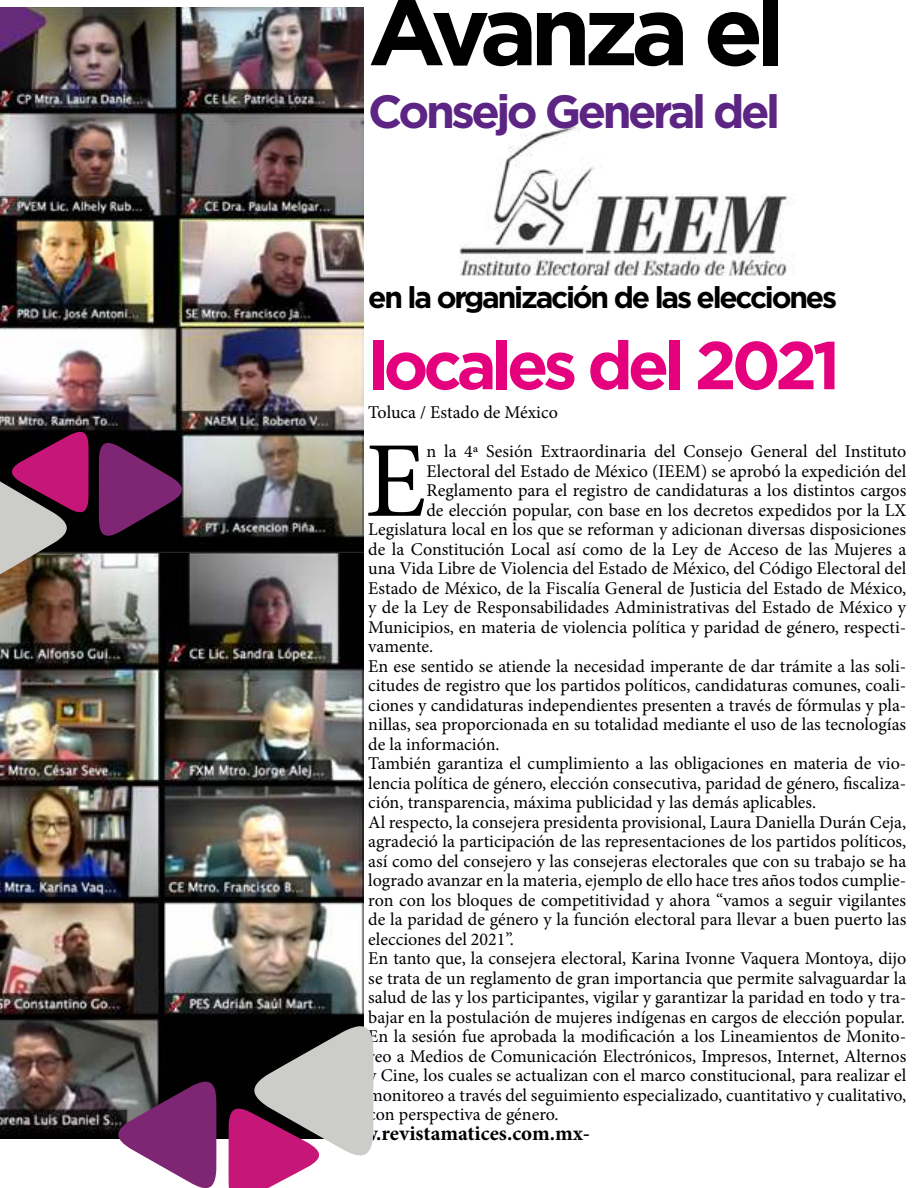
<style>
.page{position:relative;width:918px;height:1188px;background:#fff}
.page>*{position:absolute;margin:0;border:0;box-sizing:border-box;transform-origin:0 0}
.t1{font:108px "Minion Pro";color:#000}
.t2{font:700 97.5px "Gotham";letter-spacing:-.075em;color:#000}
.t3{font:700 67.5px "Gotham";letter-spacing:-.075em;color:#e5007d}
.t4{font:700 46.5px "Gotham";letter-spacing:-.075em;color:#5c2483}
.t5{font:700 30px "Gotham";letter-spacing:-.075em;color:#000}
.t6{font:700 21px "Minion Pro";color:#000}
.t7{font:18px "Minion Pro";color:#000}
</style>
<div class="page">
<img style="left:0;top:553px;width:363px;height:585px">
<img style="left:1px;top:7px;width:362px;height:546px">
<hr style="left:917px;top:0;width:1px;height:1188px;background:#c6c6c5">
<img style="left:459px;top:127px;width:332px;height:149px">
<svg style="left:0;top:431px;width:89px;height:154px;background:#7e4961"></svg>
<svg style="left:99px;top:443px;width:83px;height:93px;background:#4f1848"></svg>
<svg style="left:229px;top:1025px;width:144px;height:163px;background:#9d798c"></svg>
<svg style="left:118px;top:1081px;width:98px;height:107px"></svg>
<h2 class="t2" style="left:368px;top:-13px;width:419px">Avanza el</h2>
<h3 class="t4" style="left:368px;top:91px;width:413px">Consejo General del</h3>
<h3 class="t5" style="left:368px;top:284px;width:470px">en la organización de las elecciones</h3>
<h3 class="t3" style="left:368px;top:335px;width:474px">locales del 2021</h3>
<p class="t7" style="left:368px;top:404px;width:191px">Toluca / Estado de México</p>
<h1 class="t1" style="left:365px;top:428px;width:63px">E</h1>
<p class="t7" style="left:426px;top:443px;width:481px">n la 4ª Sesión Extraordinaria del Consejo General del Instituto</p>
<p class="t7" style="left:426px;top:462px;width:481px">Electoral del Estado de México (IEEM) se aprobó la expedición del</p>
<p class="t7" style="left:426px;top:482px;width:481px">Reglamento para el registro de candidaturas a los distintos cargos</p>
<p class="t7" style="left:426px;top:501px;width:481px">de elección popular, con base en los decretos expedidos por la LX</p>
<p class="t7" style="left:368px;top:521px;width:539px">Legislatura local en los que se reforman y adicionan diversas disposiciones</p>
<p class="t7" style="left:368px;top:540px;width:540px">de la Constitución Local así como de la Ley de Acceso de las Mujeres a</p>
<p class="t7" style="left:368px;top:560px;width:539px">una Vida Libre de Violencia del Estado de México, del Código Electoral del</p>
<p class="t7" style="left:368px;top:579px;width:540px">Estado de México, de la Fiscalía General de Justicia del Estado de México,</p>
<p class="t7" style="left:368px;top:599px;width:539px">y de la Ley de Responsabilidades Administrativas del Estado de México y</p>
<p class="t7" style="left:368px;top:618px;width:540px">Municipios, en materia de violencia política y paridad de género, respecti-</p>
<p class="t7" style="left:368px;top:638px;width:66px">vamente.</p>
<p class="t7" style="left:368px;top:657px;width:540px">En ese sentido se atiende la necesidad imperante de dar trámite a las soli-</p>
<p class="t7" style="left:368px;top:677px;width:539px">citudes de registro que los partidos políticos, candidaturas comunes, coali-</p>
<p class="t7" style="left:368px;top:696px;width:540px">ciones y candidaturas independientes presenten a través de fórmulas y pla-</p>
<p class="t7" style="left:368px;top:716px;width:539px">nillas, sea proporcionada en su totalidad mediante el uso de las tecnologías</p>
<p class="t7" style="left:368px;top:735px;width:133px">de la información.</p>
<p class="t7" style="left:368px;top:755px;width:540px">También garantiza el cumplimiento a las obligaciones en materia de vio-</p>
<p class="t7" style="left:368px;top:774px;width:539px">lencia política de género, elección consecutiva, paridad de género, fiscaliza-</p>
<p class="t7" style="left:368px;top:794px;width:450px">ción, transparencia, máxima publicidad y las demás aplicables.</p>
<p class="t7" style="left:368px;top:813px;width:540px">Al respecto, la consejera presidenta provisional, Laura Daniella Durán Ceja,</p>
<p class="t7" style="left:368px;top:833px;width:539px">agradeció la participación de las representaciones de los partidos políticos,</p>
<p class="t7" style="left:368px;top:852px;width:540px">así como del consejero y las consejeras electorales que con su trabajo se ha</p>
<p class="t7" style="left:368px;top:872px;width:540px">logrado avanzar en la materia, ejemplo de ello hace tres años todos cumplie-</p>
<p class="t7" style="left:368px;top:891px;width:539px">ron con los bloques de competitividad y ahora “vamos a seguir vigilantes</p>
<p class="t7" style="left:368px;top:911px;width:540px">de la paridad de género y la función electoral para llevar a buen puerto las</p>
<p class="t7" style="left:368px;top:930px;width:147px">elecciones del 2021”.</p>
<p class="t7" style="left:368px;top:950px;width:540px">En tanto que, la consejera electoral, Karina Ivonne Vaquera Montoya, dijo</p>
<p class="t7" style="left:368px;top:969px;width:540px">se trata de un reglamento de gran importancia que permite salvaguardar la</p>
<p class="t7" style="left:368px;top:989px;width:540px">salud de las y los participantes, vigilar y garantizar la paridad en todo y tra-</p>
<p class="t7" style="left:368px;top:1008px;width:538px">bajar en la postulación de mujeres indígenas en cargos de elección popular.</p>
<p class="t7" style="left:368px;top:1028px;width:539px">En la sesión fue aprobada la modificación a los Lineamientos de Monito-</p>
<p class="t7" style="left:368px;top:1047px;width:540px">reo a Medios de Comunicación Electrónicos, Impresos, Internet, Alternos</p>
<p class="t7" style="left:368px;top:1067px;width:540px">y Cine, los cuales se actualizan con el marco constitucional, para realizar el</p>
<p class="t7" style="left:368px;top:1086px;width:540px">monitoreo a través del seguimiento especializado, cuantitativo y cualitativo,</p>
<p class="t7" style="left:368px;top:1106px;width:192px">con perspectiva de género.</p>
<p class="t6" style="left:327px;top:1125px;width:264px">-www.revistamatices.com.mx-</p>
</div>
